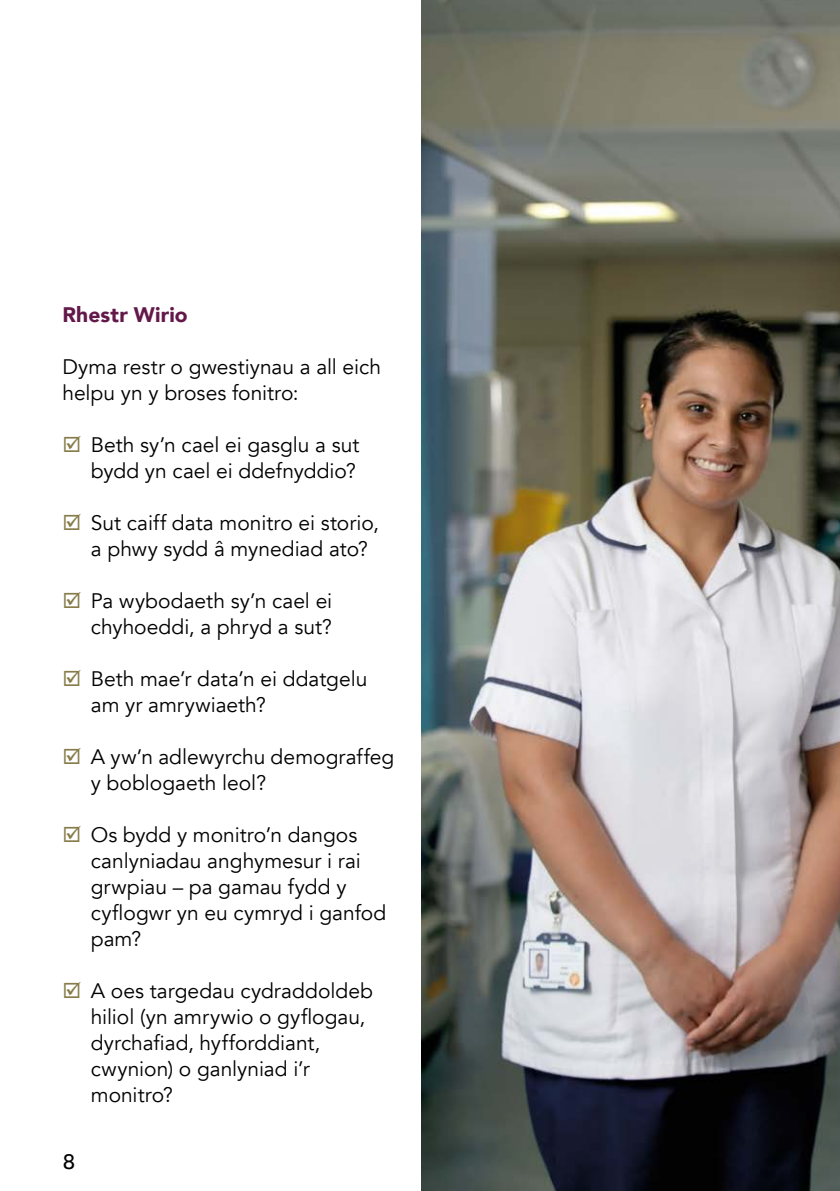
<style>
.page{position:relative;width:840px;height:1191px;background:#fff}
.page>*{position:absolute;margin:0;border:0;box-sizing:border-box;transform-origin:0 0}
.t1{font:21px/26px "Avenir";color:#000}
.t2{font:900 21px "Avenir";letter-spacing:.01em;color:#63184a}
.t3{font:20px "Rockwell";color:#000}
.s1{color:#867b49}
</style>
<div class="page">
<img style="left:421px;top:0;width:418px;height:1191px">
<p class="t2" style="left:62px;top:296px;width:127px">Rhestr Wirio</p>
<p class="t1" style="left:62px;top:354px;width:320px">Dyma restr o gwestiynau a all eich helpu yn y broses fonitro:</p>
<p class="t1" style="left:62px;top:432px;width:298px;text-align:right"><span class="s1">☑</span> Beth sy’n cael ei gasglu a sut bydd yn cael ei ddefnyddio?</p>
<p class="t1" style="left:91px;top:510px;width:289px;text-indent:-28px"><span class="s1">☑</span> Sut caiff data monitro ei storio, a phwy sydd â mynediad ato?</p>
<p class="t1" style="left:62px;top:588px;width:271px;text-align:right"><span class="s1">☑</span> Pa wybodaeth sy’n cael ei chyhoeddi, a phryd a sut?</p>
<p class="t1" style="left:91px;top:666px;width:278px;text-indent:-28px"><span class="s1">☑</span> Beth mae’r data’n ei ddatgelu am yr amrywiaeth?</p>
<p class="t1" style="left:91px;top:744px;width:305px;text-indent:-28px"><span class="s1">☑</span> A yw’n adlewyrchu demograffeg y boblogaeth leol?</p>
<p class="t1" style="left:91px;top:822px;width:297px;text-indent:-28px"><span class="s1">☑</span> Os bydd y monitro’n dangos canlyniadau anghymesur i rai grwpiau – pa gamau fydd y cyflogwr yn eu cymryd i ganfod pam?</p>
<p class="t1" style="left:91px;top:978px;width:283px;text-indent:-28px"><span class="s1">☑</span> A oes targedau cydraddoldeb hiliol (yn amrywio o gyflogau, dyrchafiad, hyfforddiant, cwynion) o ganlyniad i’r monitro?</p>
<p class="t3" style="left:63px;top:1149px;width:13px">8</p>
</div>
